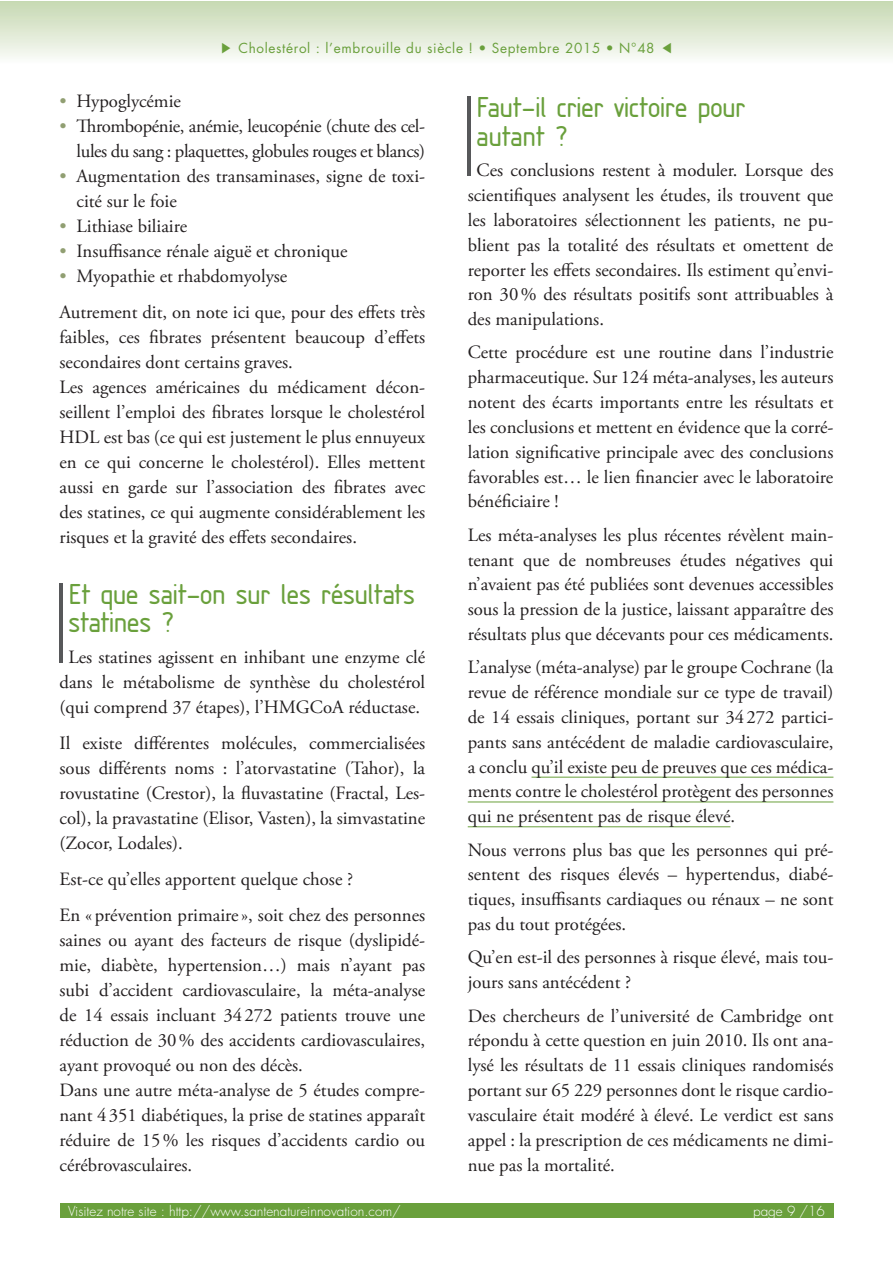
<style>
.page{position:relative;width:893px;height:1263px;background:#fff}
.page>*{position:absolute;margin:0;border:0;box-sizing:border-box;transform-origin:0 0}
.t1{font:300 105.6px "Futura";color:#57585a;scale:.65 1}
.t2{font:30px/28.5px "Isonorm SA Regular";color:#6aa03c}
.t3{font:18.75px/24.8px "Adobe Garamond Pro";color:#231f20;text-align:justify}
.t4{font:18.75px/24.9px "Adobe Garamond Pro";letter-spacing:-.02em;color:#231f20;text-align:right}
.t5{font:300 13.5px "Futura";color:#fff}
.t6{font:13.5px "Futura";letter-spacing:.05em;color:#6aa03c}
.s1{font-family:"Gulim"}
.s2{color:#919f72}
</style>
<div class="page">
<div style="left:0;top:1px;width:892px;height:63px;background:linear-gradient(to bottom,#c6d8b1,#fcfcfa)"></div>
<div style="left:60px;top:1203px;width:773px;height:15px;background:#6aa03c"></div>
<hr style="left:531px;top:777px;width:302px;height:1px;background:#6aa03c">
<hr style="left:468px;top:802px;width:365px;height:1px;background:#6aa03c">
<hr style="left:468px;top:826px;width:262px;height:1px;background:#6aa03c">
<p class="t6" style="left:219px;top:39px;width:456px"><span class="s1">▶</span> Cholestérol : l’embrouille du siècle ! • Septembre 2015 • N°48 <span class="s1">◀</span></p>
<h1 class="t1" style="left:462px;top:70px;width:24px">I</h1>
<h2 class="t2" style="left:477px;top:93px;width:270px">Faut-il crier victoire pour autant ?</h2>
<p class="t3" style="left:60px;top:89px;width:123px"><span class="s2">•</span> Hypoglycémie</p>
<p class="t4" style="left:60px;top:114px;width:367px"><span class="s2">•</span> Thrombopénie, anémie, leucopénie (chute des cel&shy;lules du sang : plaquettes, globules rouges et blancs)</p>
<p class="t3" style="left:77px;top:164px;width:350px;text-indent:-17px"><span class="s2">•</span> Augmentation des transaminases, signe de toxi&shy;cité sur le foie</p>
<p class="t3" style="left:60px;top:214px;width:129px"><span class="s2">•</span> Lithiase biliaire</p>
<p class="t3" style="left:60px;top:239px;width:289px"><span class="s2">•</span> Insuffisance rénale aiguë et chronique</p>
<p class="t3" style="left:60px;top:258px;width:367px;line-height:36.2px"><span class="s2">•</span> Myopathie et rhabdomyolyse<br>Autrement dit, on note ici que, pour des effets très</p>
<p class="t3" style="left:60px;top:325px;width:367px;text-align:left">faibles, ces fibrates présentent beaucoup d’effets secondaires dont certains graves.<br>Les agences américaines du médicament décon&shy;seillent l’emploi des fibrates lorsque le cholestérol HDL est bas (ce qui est justement le plus ennuyeux en ce qui concerne le cholestérol). Elles mettent aussi en garde sur l’association des fibrates avec des statines, ce qui augmente considérablement les risques et la gravité des effets secondaires.</p>
<h1 class="t1" style="left:54px;top:556px;width:24px">I</h1>
<h2 class="t2" style="left:68px;top:579px;width:348px">Et que sait-on sur les résultats statines ?</h2>
<p class="t3" style="left:468px;top:159px;width:367px;text-indent:9px">Ces conclusions restent à moduler. Lorsque des scientifiques analysent les études, ils trouvent que les laboratoires sélectionnent les patients, ne pu&shy;blient pas la totalité des résultats et omettent de reporter les effets secondaires. Ils estiment qu’envi&shy;ron 30% des résultats positifs sont attribuables à des manipulations.</p>
<p class="t3" style="left:468px;top:341px;width:367px">Cette procédure est une routine dans l’industrie pharmaceutique. Sur 124 méta-analyses, les auteurs notent des écarts importants entre les résultats et les conclusions et mettent en évidence que la corré&shy;lation significative principale avec des conclusions favorables est… le lien financier avec le laboratoire bénéficiaire !</p>
<p class="t3" style="left:468px;top:523px;width:367px">Les méta-analyses les plus récentes révèlent main&shy;tenant que de nombreuses études négatives qui n’avaient pas été publiées sont devenues accessibles sous la pression de la justice, laissant apparaître des résultats plus que décevants pour ces médicaments.</p>
<p class="t3" style="left:468px;top:656px;width:367px">L’analyse (méta-analyse) par le groupe Cochrane (la revue de référence mondiale sur ce type de travail) de 14 essais cliniques, portant sur 34272 partici&shy;pants sans antécédent de maladie cardiovasculaire, a conclu qu’il existe peu de preuves que ces médica&shy;ments contre le cholestérol protègent des personnes qui ne présentent pas de risque élevé.</p>
<p class="t3" style="left:468px;top:838px;width:367px">Nous verrons plus bas que les personnes qui pré&shy;sentent des risques élevés – hypertendus, diabé&shy;tiques, insuffisants cardiaques ou rénaux – ne sont pas du tout protégées.</p>
<p class="t3" style="left:468px;top:946px;width:367px">Qu’en est-il des personnes à risque élevé, mais tou&shy;jours sans antécédent ?</p>
<p class="t3" style="left:468px;top:1004px;width:367px">Des chercheurs de l’université de Cambridge ont répondu à cette question en juin 2010. Ils ont ana&shy;lysé les résultats de 11 essais cliniques randomisés portant sur 65 229 personnes dont le risque cardio&shy;vasculaire était modéré à élevé. Le verdict est sans appel : la prescription de ces médicaments ne dimi&shy;nue pas la mortalité.</p>
<p class="t3" style="left:60px;top:645px;width:367px;text-align:center">Les statines agissent en inhibant une enzyme clé dans le métabolisme de synthèse du cholestérol (qui comprend 37 étapes), l’HMGCoA réductase.</p>
<p class="t3" style="left:60px;top:731px;width:367px">Il existe différentes molécules, commercialisées sous différents noms : l’atorvastatine (Tahor), la rovustatine (Crestor), la fluvastatine (Fractal, Les&shy;col), la pravastatine (Elisor, Vasten), la simvastatine (Zocor, Lodales).</p>
<p class="t3" style="left:60px;top:861px;width:367px;line-height:36.2px">Est-ce qu’elles apportent quelque chose ?<br>En «prévention primaire», soit chez des personnes</p>
<p class="t3" style="left:60px;top:928px;width:367px;text-align:left">saines ou ayant des facteurs de risque (dyslipidé&shy;mie, diabète, hypertension…) mais n’ayant pas subi d’accident cardiovasculaire, la méta-analyse de 14 essais incluant 34 272 patients trouve une réduction de 30% des accidents cardiovasculaires, ayant provoqué ou non des décès.<br>Dans une autre méta-analyse de 5 études compre&shy;nant 4351 diabétiques, la prise de statines apparaît réduire de 15% les risques d’accidents cardio ou cérébrovasculaires.</p>
<p class="t5" style="left:68px;top:1202px;width:334px">Visitez notre site : http://www.santenatureinnovation.com/</p>
<p class="t5" style="left:753px;top:1202px;width:73px">page 9 /16</p>
</div>
